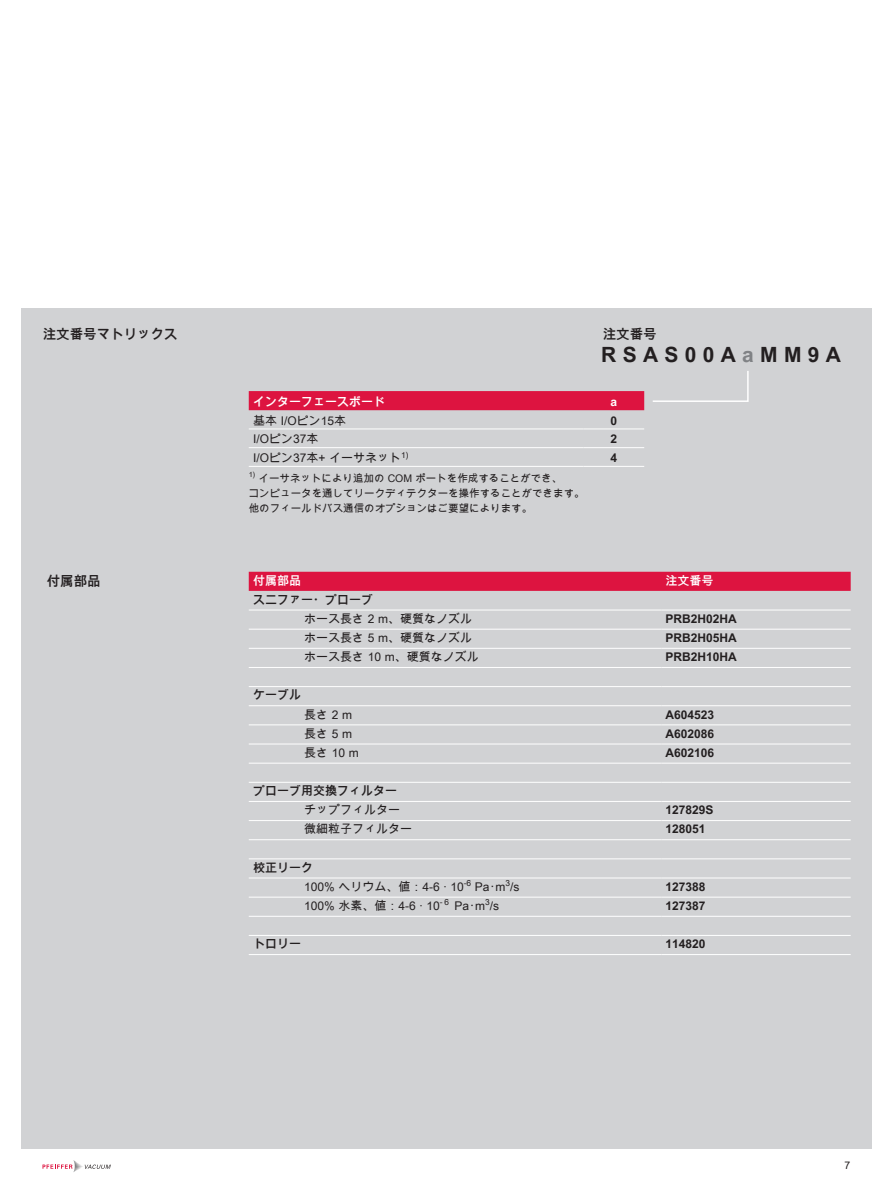
<style>
.page{position:relative;width:893px;height:1191px;background:#fff}
.page>*{position:absolute;margin:0;border:0;box-sizing:border-box;transform-origin:0 0}
.t1{font:700 21px "Arial Unicode MS";letter-spacing:.3em;color:#231f20}
.t2{font:700 13.5px "Arial Unicode MS";color:#231f20}
.t3{font:12px/19.2px "Arial Unicode MS";color:#231f20}
.t4{font:700 12px "Arial Unicode MS";color:#231f20}
.t5{font:700 12px "Arial Unicode MS";color:#fff}
.t6{font:10.5px/15px "Arial Unicode MS";color:#231f20}
.s1{color:#808285}
.s2{font-weight:700}
</style>
<div class="page">
<svg style="left:43px;top:1160px;width:68px;height:12px"></svg>
<div style="left:21px;top:308px;width:851px;height:840px;background:#d1d2d4"></div>
<svg style="left:652px;top:371px;width:97px;height:31px"></svg>
<div style="left:249px;top:572px;width:602px;height:19px;background:#dd1440"></div>
<hr style="left:249px;top:609px;width:412px;height:1px;background:#fff">
<hr style="left:661px;top:609px;width:190px;height:1px;background:#fff">
<hr style="left:249px;top:629px;width:412px;height:1px;background:#fff">
<hr style="left:661px;top:629px;width:190px;height:1px;background:#fff">
<hr style="left:249px;top:648px;width:412px;height:1px;background:#fff">
<hr style="left:661px;top:648px;width:190px;height:1px;background:#fff">
<hr style="left:249px;top:667px;width:412px;height:1px;background:#fff">
<hr style="left:661px;top:667px;width:190px;height:1px;background:#fff">
<hr style="left:249px;top:686px;width:412px;height:1px;background:#fff">
<hr style="left:661px;top:686px;width:190px;height:1px;background:#fff">
<hr style="left:249px;top:705px;width:412px;height:1px;background:#fff">
<hr style="left:661px;top:705px;width:190px;height:1px;background:#fff">
<hr style="left:249px;top:724px;width:412px;height:1px;background:#fff">
<hr style="left:661px;top:724px;width:190px;height:1px;background:#fff">
<hr style="left:249px;top:743px;width:412px;height:1px;background:#fff">
<hr style="left:661px;top:743px;width:190px;height:1px;background:#fff">
<hr style="left:249px;top:763px;width:412px;height:1px;background:#fff">
<hr style="left:661px;top:763px;width:190px;height:1px;background:#fff">
<hr style="left:249px;top:782px;width:412px;height:1px;background:#fff">
<hr style="left:661px;top:782px;width:190px;height:1px;background:#fff">
<hr style="left:249px;top:801px;width:412px;height:1px;background:#fff">
<hr style="left:661px;top:801px;width:190px;height:1px;background:#fff">
<hr style="left:249px;top:820px;width:412px;height:1px;background:#fff">
<hr style="left:661px;top:820px;width:190px;height:1px;background:#fff">
<hr style="left:249px;top:839px;width:412px;height:1px;background:#fff">
<hr style="left:661px;top:839px;width:190px;height:1px;background:#fff">
<hr style="left:249px;top:858px;width:412px;height:1px;background:#fff">
<hr style="left:661px;top:858px;width:190px;height:1px;background:#fff">
<hr style="left:249px;top:877px;width:412px;height:1px;background:#fff">
<hr style="left:661px;top:877px;width:190px;height:1px;background:#fff">
<hr style="left:249px;top:896px;width:412px;height:1px;background:#fff">
<hr style="left:661px;top:896px;width:190px;height:1px;background:#fff">
<hr style="left:249px;top:916px;width:412px;height:1px;background:#fff">
<hr style="left:661px;top:916px;width:190px;height:1px;background:#fff">
<hr style="left:249px;top:935px;width:412px;height:1px;background:#fff">
<hr style="left:661px;top:935px;width:190px;height:1px;background:#fff">
<hr style="left:249px;top:954px;width:412px;height:1px;background:#fff">
<hr style="left:661px;top:954px;width:190px;height:1px;background:#fff">
<div style="left:249px;top:391px;width:395px;height:19px;background:#dd1440"></div>
<hr style="left:249px;top:428px;width:334px;height:1px;background:#fff">
<hr style="left:583px;top:428px;width:61px;height:1px;background:#fff">
<hr style="left:249px;top:447px;width:334px;height:1px;background:#fff">
<hr style="left:249px;top:466px;width:334px;height:1px;background:#fff">
<hr style="left:583px;top:447px;width:61px;height:1px;background:#fff">
<hr style="left:583px;top:466px;width:61px;height:1px;background:#fff">
<p class="t2" style="left:43px;top:325px;width:136px">注文番号マトリックス</p>
<p class="t2" style="left:603px;top:325px;width:55px">注文番号</p>
<h1 class="t1" style="left:601px;top:339px;width:241px">RSAS00A<span class="s1">a</span>MM9A</h1>
<p class="t5" style="left:253px;top:392px;width:134px">インターフェースボード</p>
<p class="t5" style="left:610px;top:392px;width:8px">a</p>
<p class="t3" style="left:253px;top:410px;width:95px">基本 I/Oピン15本</p>
<p class="t4" style="left:610px;top:411px;width:8px">0</p>
<p class="t3" style="left:253px;top:429px;width:67px">I/Oピン37本</p>
<p class="t4" style="left:610px;top:430px;width:8px">2</p>
<p class="t3" style="left:253px;top:448px;width:157px">I/Oピン37本+ イーサネット<sup>1)</sup></p>
<p class="t4" style="left:610px;top:449px;width:8px">4</p>
<p class="t6" style="left:249px;top:470px;width:338px"><sup>1)</sup> イーサネットにより追加の COM ポートを作成することができ、<br>コンピュータを通してリークディテクターを操作することができます。他のフィールドバス通信のオプションはご要望によります。</p>
<p class="t2" style="left:47px;top:571px;width:56px">付属部品</p>
<p class="t5" style="left:253px;top:571px;width:49px">付属部品</p>
<p class="t5" style="left:665px;top:571px;width:49px">注文番号</p>
<p class="t4" style="left:253px;top:590px;width:121px">スニファー・プローブ</p>
<p class="t3" style="left:304px;top:609px;width:170px">ホース長さ 2 m、硬質なノズル</p>
<p class="t4" style="left:665px;top:610px;width:73px">PRB2H02HA</p>
<p class="t3" style="left:304px;top:628px;width:170px">ホース長さ 5 m、硬質なノズル</p>
<p class="t4" style="left:665px;top:629px;width:73px">PRB2H05HA</p>
<p class="t3" style="left:304px;top:647px;width:176px">ホース長さ 10 m、硬質なノズル</p>
<p class="t4" style="left:665px;top:648px;width:73px">PRB2H10HA</p>
<p class="t4" style="left:253px;top:686px;width:49px">ケーブル</p>
<p class="t3" style="left:304px;top:704px;width:50px">長さ 2 m</p>
<p class="t4" style="left:665px;top:705px;width:50px">A604523</p>
<p class="t3" style="left:304px;top:723px;width:50px">長さ 5 m</p>
<p class="t4" style="left:665px;top:724px;width:50px">A602086</p>
<p class="t3" style="left:304px;top:742px;width:56px">長さ 10 m</p>
<p class="t4" style="left:665px;top:743px;width:50px">A602106</p>
<p class="t4" style="left:253px;top:782px;width:145px">プローブ用交換フィルター</p>
<p class="t3" style="left:304px;top:800px;width:97px">チップフィルター</p>
<p class="t4" style="left:665px;top:801px;width:50px">127829S</p>
<p class="t3" style="left:304px;top:819px;width:109px">微細粒子フィルター</p>
<p class="t4" style="left:665px;top:820px;width:42px">128051</p>
<p class="t3" style="left:304px;top:857px;width:217px;text-indent:-51px"><span class="s2">校正リーク<br></span>100% ヘリウム、値：4-6 · 10<sup>-6</sup> Pa･m<sup>3</sup>/s</p>
<p class="t4" style="left:665px;top:877px;width:42px">127388</p>
<p class="t3" style="left:304px;top:896px;width:197px">100% 水素、値：4-6 · 10<sup>-６</sup> Pa･m<sup>3</sup>/s</p>
<p class="t4" style="left:665px;top:897px;width:42px">127387</p>
<p class="t4" style="left:253px;top:935px;width:49px">トロリー</p>
<p class="t4" style="left:665px;top:935px;width:42px">114820</p>
<p class="t6" style="left:845px;top:1157px;width:7px">7</p>
</div>
